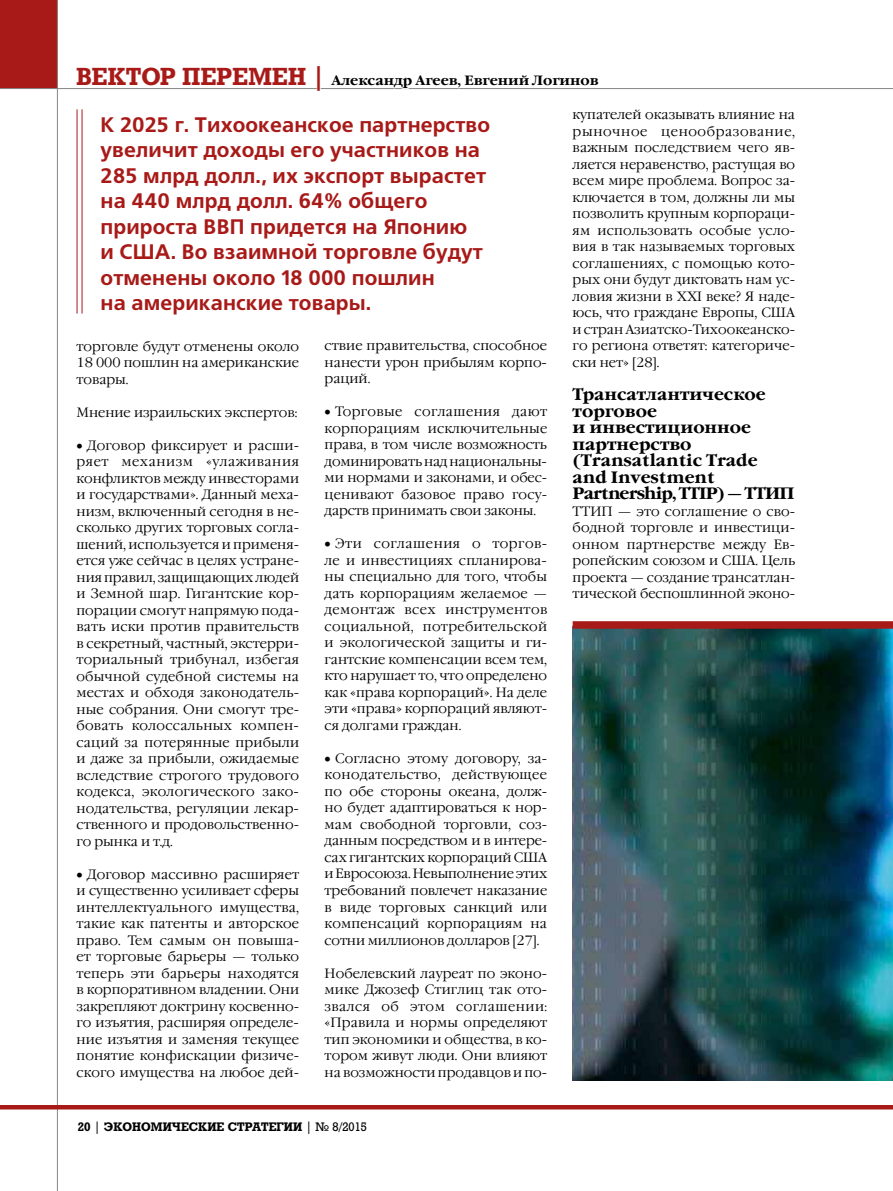
<style>
.page{position:relative;width:893px;height:1191px;background:#fff}
.page>*{position:absolute;margin:0;border:0;box-sizing:border-box;transform-origin:0 0}
.t1{font:700 21px/25.5px "Free Set C";letter-spacing:.005em;color:#a81a18}
.t2{font:700 16.5px/16.5px "Garamond C";color:#000}
.t3{font:300 13.5px/16.5px "Garamond C";color:#000;text-align:justify}
.t4{font:700 13.5px "Garamond C";color:#000}
.t5{font:700 12px "Rodeo";color:#000}
.s1{font-family:"Rodeo";font-size:24px;color:#a81a18}
.s2{font-weight:400}
</style>
<div class="page">
<div style="left:0;top:0;width:58px;height:89px;background:#a81a18"></div>
<hr style="left:57px;top:0;width:1px;height:1191px;background:#868786">
<hr style="left:0;top:88px;width:893px;height:1px;background:#868786">
<hr style="left:0;top:1105px;width:893px;height:4px;background:#a81a18">
<img style="left:573px;top:628px;width:320px;height:452px">
<hr style="left:82px;top:109px;width:1px;height:204px;background:#a81a18">
<hr style="left:77px;top:109px;width:1px;height:204px;background:#a81a18">
<div style="left:573px;top:621px;width:320px;height:7px;background:#a81a18"></div>
<p class="t4" style="left:77px;top:73px;width:524px"><span class="s1">ВЕКТОР ПЕРЕМЕН |</span> Александр Агеев, Евгений Логинов</p>
<p class="t1" style="left:101px;top:112px;width:391px">К 2025 г. Тихоокеанское партнерство увеличит доходы его участников на<br>285 млрд долл., их экспорт вырастет на 440 млрд долл. 64% общего прироста ВВП придется на Японию<br>и США. Во взаимной торговле будут отменены около 18 000 пошлин<br>на американские товары.</p>
<p class="t3" style="left:77px;top:338px;width:224px">торговле будут отменены около 18 000 пошлин на американские товары.</p>
<p class="t3" style="left:77px;top:404px;width:222px">Мнение израильских экспертов:</p>
<p class="t3" style="left:77px;top:437px;width:224px">• Договор фиксирует и расши&shy;ряет механизм «улаживания конфликтов между инвесторами и государствами». Данный меха&shy;низм, включенный сегодня в не&shy;сколько других торговых согла&shy;шений, используется и применя&shy;ется уже сейчас в целях устране&shy;ния правил, защищающих людей и Земной шар. Гигантские кор&shy;порации смогут напрямую пода&shy;вать иски против правительств в секретный, частный, экстерри&shy;ториальный трибунал, избегая обычной судебной системы на местах и обходя законодатель&shy;ные собрания. Они смогут тре&shy;бовать колоссальных компен&shy;саций за потерянные прибыли и даже за прибыли, ожидаемые вследствие строгого трудового кодекса, экологического зако&shy;нодательства, регуляции лекар&shy;ственного и продовольственно&shy;го рынка и т.д.</p>
<p class="t3" style="left:77px;top:866px;width:224px">• Договор массивно расширяет и существенно усиливает сферы интеллектуального имущества, такие как патенты и авторское право. Тем самым он повыша&shy;ет торговые барьеры — только теперь эти барьеры находятся в корпоративном владении. Они закрепляют доктрину косвенно&shy;го изъятия, расширяя определе&shy;ние изъятия и заменяя текущее понятие конфискации физиче&shy;ского имущества на любое дей-</p>
<p class="t3" style="left:325px;top:338px;width:224px">ствие правительства, способное нанести урон прибылям корпо&shy;раций.</p>
<p class="t3" style="left:325px;top:404px;width:224px">• Торговые соглашения дают корпорациям исключительные права, в том числе возможность доминировать над национальны&shy;ми нормами и законами, и обес&shy;ценивают базовое право госу&shy;дарств принимать свои законы.</p>
<p class="t3" style="left:325px;top:536px;width:224px">• Эти соглашения о торгов&shy;ле и инвестициях спланирова&shy;ны специально для того, чтобы дать корпорациям желаемое — демонтаж всех инструментов социальной, потребительской и экологической защиты и ги&shy;гантские компенсации всем тем, кто нарушает то, что определено как «права корпораций». На деле эти «права» корпораций являют&shy;ся долгами граждан.</p>
<p class="t3" style="left:325px;top:750px;width:224px">• Согласно этому договору, за&shy;конодательство, действующее по обе стороны океана, долж&shy;но будет адаптироваться к нор&shy;мам свободной торговли, соз&shy;данным посредством и в интере&shy;сах гигантских корпораций США и Евросоюза. Невыполнение этих требований повлечет наказание в виде торговых санкций или компенсаций корпорациям на сотни миллионов долларов [27].</p>
<p class="t3" style="left:325px;top:965px;width:224px">Нобелевский лауреат по эконо&shy;мике Джозеф Стиглиц так ото&shy;звался об этом соглашении: «Правила и нормы определяют тип экономики и общества, в ко&shy;тором живут люди. Они влияют на возможности продавцов и по-</p>
<p class="t5" style="left:78px;top:1119px;width:291px">20 <span class="s2">|</span> ЭКОНОМИЧЕСКИЕ СТРАТЕГИИ <span class="s2">| № 8/2015</span></p>
<p class="t3" style="left:573px;top:107px;width:224px">купателей оказывать влияние на рыночное ценообразование, важным последствием чего яв&shy;ляется неравенство, растущая во всем мире проблема. Вопрос за&shy;ключается в том, должны ли мы позволить крупным корпораци&shy;ям использовать особые усло&shy;вия в так называемых торговых соглашениях, с помощью кото&shy;рых они будут диктовать нам ус&shy;ловия жизни в XXI веке? Я наде&shy;юсь, что граждане Европы, США и стран Азиатско-Тихоокеанско&shy;го региона ответят: категориче&shy;ски нет» [28].</p>
<p class="t2" style="left:573px;top:386px;width:223px">Трансатлантическое торговое<br>и инвестиционное партнерство (Transatlantic Trade and Investment<br>Partnership, TTIP) — ТТИП</p>
<p class="t3" style="left:573px;top:503px;width:224px">TTИП — это соглашение о сво&shy;бодной торговле и инвестици&shy;онном партнерстве между Ев&shy;ропейским союзом и США. Цель проекта — создание трансатлан&shy;тической беспошлинной эконо-</p>
</div>
